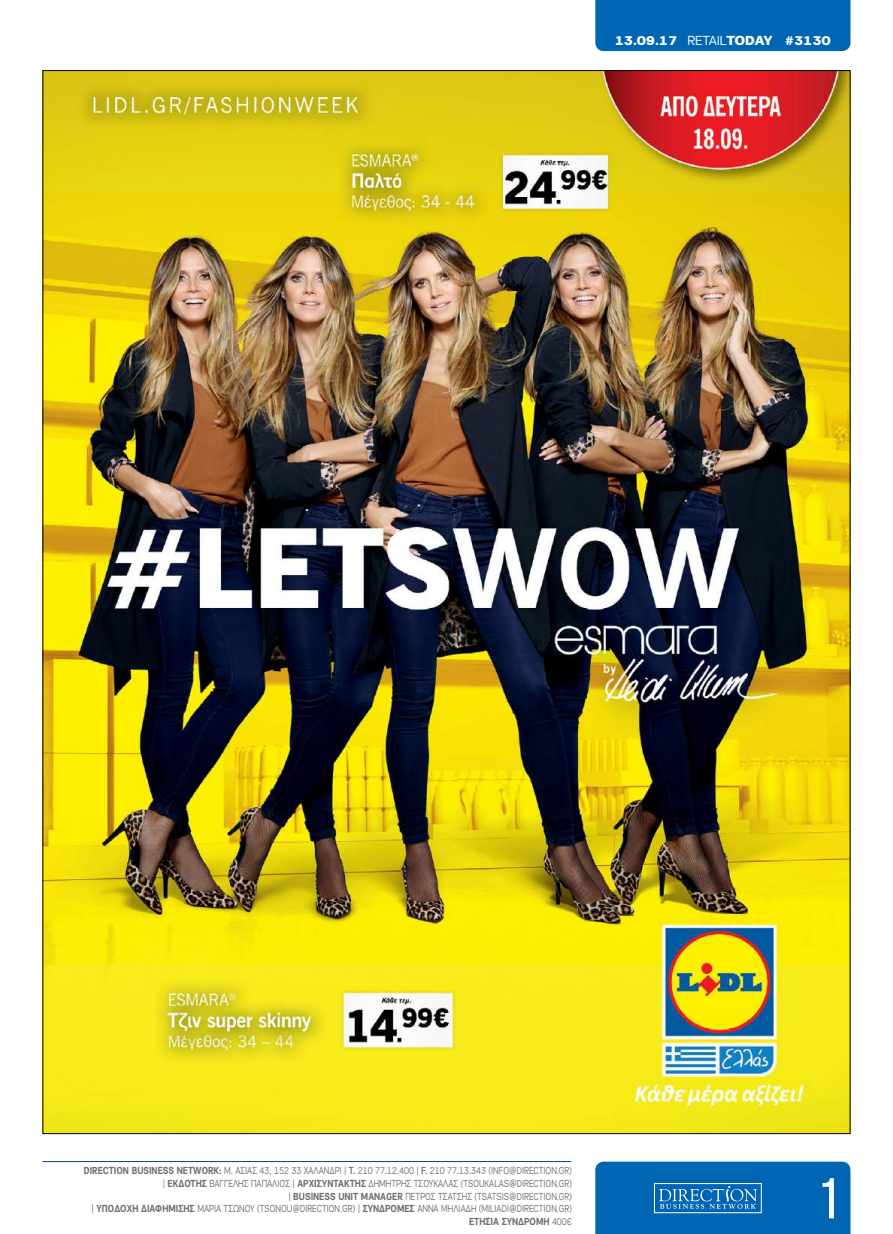
<style>
.page{position:relative;width:893px;height:1234px;background:#fff}
.page>*{position:absolute;margin:0;border:0;box-sizing:border-box;transform-origin:0 0}
.t1{font:56.85px "PF Akzidenz Condensed";color:#fff}
.t2{font:900 13.5px "PF Encore Sans Pro";letter-spacing:-.02em;color:#fff}
.t3{font:10.5px/12.6px "PF Encore Sans Pro";color:#6d6e71;text-align:right;scale:.8 1}
.s1{font-weight:400}
.s2{font-weight:700}
.s3{font-weight:500}
</style>
<div class="page">
<div style="left:595px;top:0;width:255px;height:51px;background:#0066b3"></div>
<hr style="left:43px;top:1160px;width:528px;height:1px;background:#034ea2">
<svg style="left:595px;top:1161px;width:255px;height:72px;background:#0c6db6"></svg>
<img style="left:45px;top:72px;width:803px;height:1059px">
<p class="t2" style="left:615px;top:32px;width:218px">13.09.17 <span class="s1">RETAIL</span>TODAY #3130</p>
<p class="t3" style="left:84px;top:1164px;width:611px"><span class="s2">DIRECTION BUSINESS NETWORK:</span> Μ. ΑΣΙΑΣ 43, 152 33 ΧΑΛΑΝΔΡΙ | <span class="s3">Τ.</span> 210 77.12.400 | <span class="s3">F.</span> 210 77.13.343 (INFO@DIRECTION.GR) | <span class="s2">EΚΔΟΤΗΣ</span> ΒΑΓΓΕΛΗΣ ΠΑΠΑΛΙΟΣ | <span class="s2">ΑΡΧΙΣΥΝΤΑΚΤΗΣ</span> ΔΗΜΗΤΡΗΣ ΤΣΟΥΚΑΛΑΣ (TSOUKALAS@DIRECTION.GR)<br>| <span class="s2">BUSINESS UNIT MANAGER</span> ΠΕΤΡΟΣ ΤΣΑΤΣΗΣ (TSATSIS@DIRECTION.GR)<br>| <span class="s2">ΥΠΟΔΟΧΗ ΔΙΑΦΗΜΙΣΗΣ</span> ΜΑΡΙΑ ΤΣΩΝΟΥ (ΤSONOU@DIRECTION.GR) | <span class="s2">ΣΥΝΔΡΟΜΕΣ</span> ΑΝΝΑ ΜΗΛΙΑΔΗ (MILIADI@DIRECTION.GR)<br><span class="s2">EΤΗΣΙΑ ΣΥΝΔΡΟΜΗ</span> 400€</p>
<h1 class="t1" style="left:820px;top:1166px;width:22px">1</h1>
</div>
